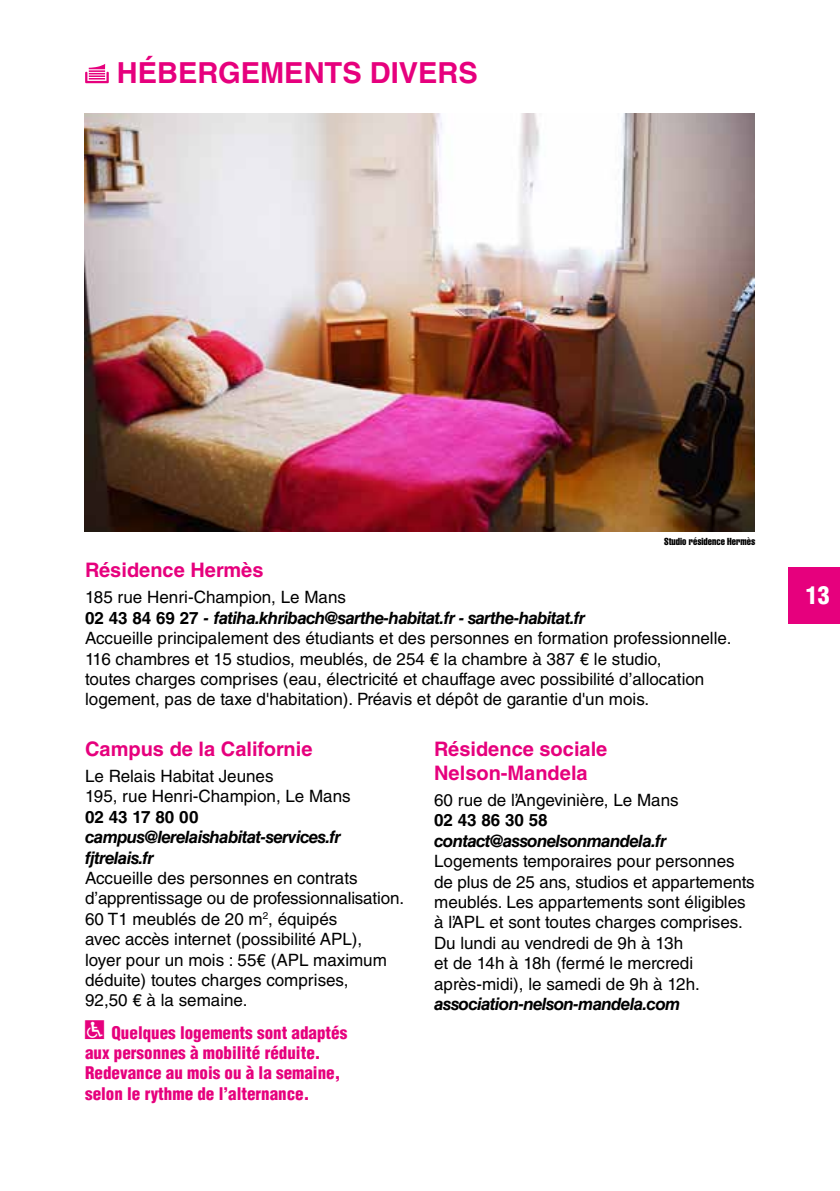
<style>
.page{position:relative;width:840px;height:1191px;background:#fff}
.page>*{position:absolute;margin:0;border:0;box-sizing:border-box;transform-origin:0 0}
.t1{font:700 29px "Helvetica LT Std";color:#e6007d}
.t2{font:900 condensed 24px "Helvetica LT Std";color:#fff}
.t3{font:700 20px/24px "Helvetica LT Std";color:#e6007d}
.t4{font:17px/20.4px "Helvetica LT Std";color:#000}
.t5{font:900 condensed 17px/20.4px "Helvetica LT Std";color:#e6007d}
.t6{font:italic 700 17px/20.4px "Helvetica LT Std";letter-spacing:-.04em;color:#000}
.t7{font:700 17px "Helvetica LT Std";color:#000}
.t8{font:10px "Helvetica LT Std Comp";color:#000}
.s1{font-weight:700}
.s2{font-weight:700;font-style:italic}
.s3{font-family:"Communications P01";font-weight:400;font-stretch:normal;font-size:22px}
</style>
<div class="page">
<img style="left:85px;top:113px;width:669px;height:419px">
<svg style="left:85px;top:64px;width:24px;height:19px"></svg>
<div style="left:788px;top:567px;width:51px;height:57px;background:#e6007d"></div>
<h1 class="t1" style="left:117px;top:55px;width:362px">HÉBERGEMENTS DIVERS</h1>
<p class="t8" style="left:663px;top:534px;width:93px">Studio résidence Hermès</p>
<p class="t3" style="left:85px;top:558px;width:180px">Résidence Hermès</p>
<p class="t4" style="left:85px;top:587px;width:647px">185 rue Henri-Champion, Le Mans<br><span class="s1">02 43 84 69 27</span> <span class="s2">- fatiha.khribach@sarthe-habitat.fr - sarthe-habitat.fr<br></span>Accueille principalement des étudiants et des personnes en formation professionnelle.<br>116 chambres et 15 studios, meublés, de 254 € la chambre à 387 € le studio,<br>toutes charges comprises (eau, électricité et chauffage avec possibilité d’allocation logement, pas de taxe d'habitation). Préavis et dépôt de garantie d'un mois.</p>
<p class="t3" style="left:85px;top:736px;width:229px">Campus de la Californie</p>
<p class="t4" style="left:85px;top:765px;width:267px">Le Relais Habitat Jeunes<br>195, rue Henri-Champion, Le Mans</p>
<p class="t7" style="left:85px;top:806px;width:115px">02 43 17 80 00</p>
<p class="t6" style="left:85px;top:826px;width:257px">campus@lerelaishabitat-services.fr fjtrelais.fr</p>
<p class="t4" style="left:85px;top:867px;width:320px">Accueille des personnes en contrats d’apprentissage ou de professionnalisation.<br>60 T1 meublés de 20 m<sup>2</sup>, équipés<br>avec accès internet (possibilité APL),<br>loyer pour un mois : 55€ (APL maximum déduite) toutes charges comprises,<br>92,50 € à la semaine.</p>
<p class="t5" style="left:85px;top:1022px;width:263px"><span class="s3">p</span> Quelques logements sont adaptés aux personnes à mobilité réduite.<br>Redevance au mois ou à la semaine, selon le rythme de l’alternance.</p>
<p class="t3" style="left:434px;top:736px;width:175px">Résidence sociale<br>Nelson-Mandela</p>
<p class="t4" style="left:434px;top:789px;width:246px">60 rue de l’Angevinière, Le Mans</p>
<p class="t7" style="left:434px;top:810px;width:115px">02 43 86 30 58</p>
<p class="t6" style="left:434px;top:830px;width:234px">contact@assonelsonmandela.fr</p>
<p class="t4" style="left:434px;top:851px;width:322px">Logements temporaires pour personnes de plus de 25 ans, studios et appartements meublés. Les appartements sont éligibles à l’APL et sont toutes charges comprises.<br>Du lundi au vendredi de 9h à 13h<br>et de 14h à 18h (fermé le mercredi après-midi), le samedi de 9h à 12h.</p>
<p class="t6" style="left:434px;top:993px;width:247px">association-nelson-mandela.com</p>
<h2 class="t2" style="left:805px;top:580px;width:25px">13</h2>
</div>
